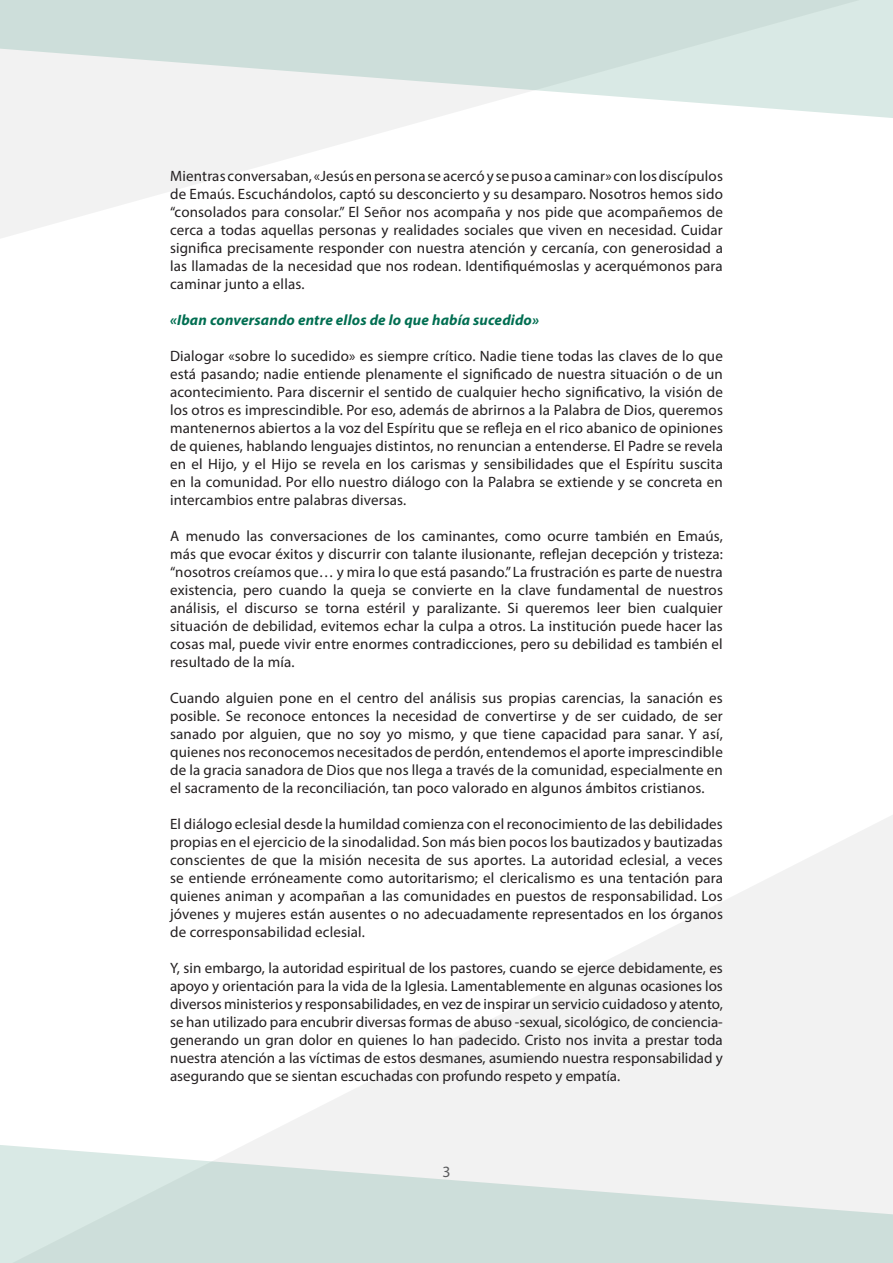
<style>
.page{position:relative;width:893px;height:1263px;background:#fff}
.page>*{position:absolute;margin:0;border:0;box-sizing:border-box;transform-origin:0 0}
.t1{font:15.75px "Myriad Pro";color:#57585a}
.t2{font:15px/18px "Myriad Pro";letter-spacing:.01em;color:#231f20;text-align:justify}
.t3{font:italic 700 15px "Myriad Pro";letter-spacing:.01em;color:#006e51}
</style>
<div class="page">
<svg style="left:0;top:119px;width:428px;height:119px;fill:#f2f2f2"></svg>
<svg style="left:0;top:0;width:893px;height:119px"></svg>
<svg style="left:248px;top:815px;width:645px;height:329px;fill:#f2f2f2"></svg>
<svg style="left:0;top:1144px;width:893px;height:119px;fill:#cddeda"></svg>
<p class="t2" style="left:170px;top:167px;width:554px">Mientras conversaban, «Jesús en persona se acercó y se puso a caminar» con los discípulos de Emaús. Escuchándolos, captó su desconcierto y su desamparo. Nosotros hemos sido “consolados para consolar.” El Señor nos acompaña y nos pide que acompañemos de cerca a todas aquellas personas y realidades sociales que viven en necesidad. Cuidar significa precisamente responder con nuestra atención y cercanía, con generosidad a las llamadas de la necesidad que nos rodean. Identifiquémoslas y acerquémonos para caminar junto a ellas.</p>
<p class="t3" style="left:170px;top:311px;width:370px">«Iban conversando entre ellos de lo que había sucedido»</p>
<p class="t2" style="left:170px;top:347px;width:554px">Dialogar «sobre lo sucedido» es siempre crítico. Nadie tiene todas las claves de lo que está pasando; nadie entiende plenamente el significado de nuestra situación o de un acontecimiento. Para discernir el sentido de cualquier hecho significativo, la visión de los otros es imprescindible. Por eso, además de abrirnos a la Palabra de Dios, queremos mantenernos abiertos a la voz del Espíritu que se refleja en el rico abanico de opiniones de quienes, hablando lenguajes distintos, no renuncian a entenderse. El Padre se revela en el Hijo, y el Hijo se revela en los carismas y sensibilidades que el Espíritu suscita en la comunidad. Por ello nuestro diálogo con la Palabra se extiende y se concreta en intercambios entre palabras diversas.</p>
<p class="t2" style="left:170px;top:527px;width:554px">A menudo las conversaciones de los caminantes, como ocurre también en Emaús, más que evocar éxitos y discurrir con talante ilusionante, reflejan decepción y tristeza: “nosotros creíamos que… y mira lo que está pasando.” La frustración es parte de nuestra existencia, pero cuando la queja se convierte en la clave fundamental de nuestros análisis, el discurso se torna estéril y paralizante. Si queremos leer bien cualquier situación de debilidad, evitemos echar la culpa a otros. La institución puede hacer las cosas mal, puede vivir entre enormes contradicciones, pero su debilidad es también el resultado de la mía.</p>
<p class="t2" style="left:170px;top:689px;width:554px">Cuando alguien pone en el centro del análisis sus propias carencias, la sanación es posible. Se reconoce entonces la necesidad de convertirse y de ser cuidado, de ser sanado por alguien, que no soy yo mismo, y que tiene capacidad para sanar. Y así, quienes nos reconocemos necesitados de perdón, entendemos el aporte imprescindible de la gracia sanadora de Dios que nos llega a través de la comunidad, especialmente en el sacramento de la reconciliación, tan poco valorado en algunos ámbitos cristianos.</p>
<p class="t2" style="left:170px;top:815px;width:554px">El diálogo eclesial desde la humildad comienza con el reconocimiento de las debilidades propias en el ejercicio de la sinodalidad. Son más bien pocos los bautizados y bautizadas conscientes de que la misión necesita de sus aportes. La autoridad eclesial, a veces se entiende erróneamente como autoritarismo; el clericalismo es una tentación para quienes animan y acompañan a las comunidades en puestos de responsabilidad. Los jóvenes y mujeres están ausentes o no adecuadamente representados en los órganos de corresponsabilidad eclesial.</p>
<p class="t2" style="left:170px;top:959px;width:554px">Y, sin embargo, la autoridad espiritual de los pastores, cuando se ejerce debidamente, es apoyo y orientación para la vida de la Iglesia. Lamentablemente en algunas ocasiones los diversos ministerios y responsabilidades, en vez de inspirar un servicio cuidadoso y atento, se han utilizado para encubrir diversas formas de abuso -sexual, sicológico, de conciencia&shy;generando un gran dolor en quienes lo han padecido. Cristo nos invita a prestar toda nuestra atención a las víctimas de estos desmanes, asumiendo nuestra responsabilidad y asegurando que se sientan escuchadas con profundo respeto y empatía.</p>
<p class="t1" style="left:442px;top:1162px;width:10px">3</p>
</div>
